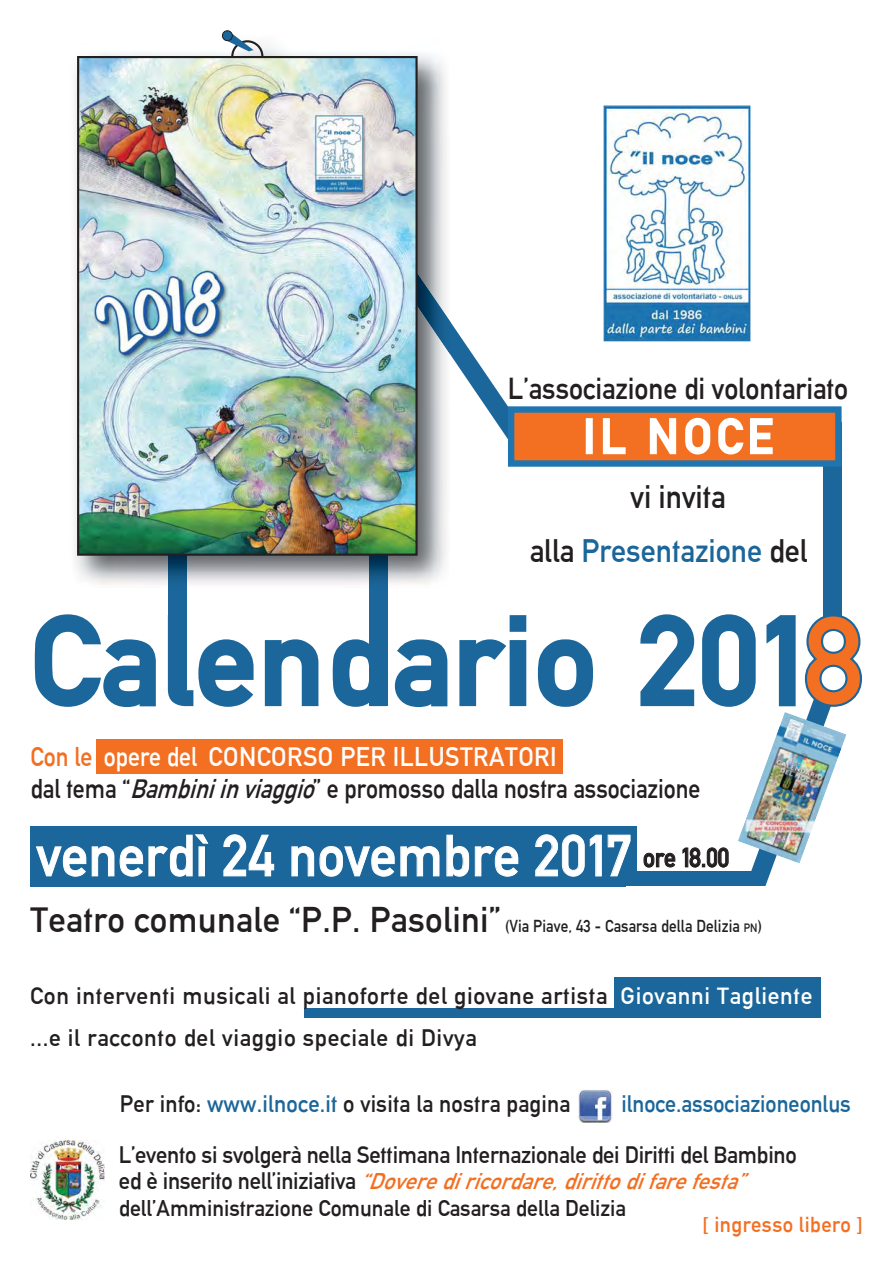
<style>
.page{position:relative;width:893px;height:1263px;background:#fff}
.page>*{position:absolute;margin:0;border:0;box-sizing:border-box;transform-origin:0 0}
.t1{font:121.95px "Alte DIN1451 Mittelschrift";letter-spacing:.02em;color:#1b669a}
.t2{font:57.3px "Alte DIN1451 Mittelschrift";letter-spacing:.01em;color:#fff;scale:.94 1}
.t3{font:47.7px "Alte DIN1451 Mittelschrift";letter-spacing:.12em;color:#fff;scale:.95 1}
.t4{font:31.8px/54.6px "Alte DIN1451 Mittelschrift";color:#231f20;text-align:center;scale:.95 1}
.t5{font:29.7px "Alte DIN1451 Mittelschrift";color:#231f20;scale:.94 1}
.t6{font:26.55px/31.8px "Alte DIN1451 Mittelschrift";color:#231f20;scale:.9 1}
.t7{font:23.25px/41.8px "Alte DIN1451 Mittelschrift";letter-spacing:.03em;color:#231f20}
.t8{font:23.25px "Alte DIN1451 Mittelschrift";letter-spacing:-.01em;color:#231f20}
.t9{font:23.25px "Alte DIN1451 Mittelschrift";letter-spacing:.01em;color:#231f20}
.t10{font:23.25px "Alte DIN1451 Mittelschrift";color:#1b669a;scale:.95 1}
.t11{font:22.2px/26.5px "Alte DIN1451 Mittelschrift";color:#231f20}
.t12{font:21.15px "Alte DIN1451 Mittelschrift";letter-spacing:.02em;color:#f36f21}
.t13{font:16.95px "Alte DIN1451 Mittelschrift";letter-spacing:.01em;color:#231f20;scale:.9 1}
.s1{color:#1b669a}
.s2{color:#f36f21}
.s3{color:#fff}
.s4{font-style:italic}
.s5{font-size:34.95px}
.s6{font-size:11.85px}
.s7{font-size:23.25px}
.s8{font-style:italic;color:#f36f21}
</style>
<div class="page">
<div style="left:823px;top:422px;width:18px;height:198px;background:#1b669a"></div>
<div style="left:97px;top:739px;width:466px;height:35px;background:#f36f21"></div>
<svg style="left:450px;top:321px;width:58px;height:118px"></svg>
<div style="left:31px;top:826px;width:606px;height:60px;background:#1b669a"></div>
<svg style="left:36px;top:834px;width:172px;height:43px"></svg>
<svg style="left:223px;top:834px;width:51px;height:43px"></svg>
<svg style="left:291px;top:846px;width:149px;height:31px"></svg>
<svg style="left:446px;top:834px;width:72px;height:43px"></svg>
<svg style="left:535px;top:834px;width:96px;height:43px"></svg>
<div style="left:168px;top:413px;width:18px;height:277px;background:#1b669a"></div>
<div style="left:370px;top:429px;width:18px;height:277px;background:#1b669a"></div>
<svg style="left:34px;top:614px;width:122px;height:94px"></svg>
<svg style="left:167px;top:613px;width:87px;height:94px"></svg>
<svg style="left:264px;top:639px;width:55px;height:68px"></svg>
<svg style="left:332px;top:613px;width:116px;height:95px"></svg>
<svg style="left:459px;top:615px;width:68px;height:92px"></svg>
<svg style="left:537px;top:639px;width:56px;height:68px"></svg>
<svg style="left:637px;top:612px;width:225px;height:274px"></svg>
<div style="left:304px;top:1008px;width:516px;height:9px;background:#1b669a"></div>
<div style="left:614px;top:977px;width:206px;height:36px;background:#1b669a"></div>
<div style="left:511px;top:410px;width:327px;height:54px;background:#f36f21"></div>
<div style="left:508px;top:406px;width:333px;height:61px;border:6px solid #1f75af"></div>
<img style="left:31px;top:1141px;width:73px;height:79px">
<svg style="left:585px;top:417px;width:188px;height:38px"></svg>
<img style="left:74px;top:35px;width:373px;height:553px">
<img style="left:418px;top:62px;width:32px;height:293px">
<img style="left:168px;top:556px;width:18px;height:32px">
<img style="left:370px;top:556px;width:18px;height:32px">
<img style="left:80px;top:59px;width:335px;height:494px">
<div style="left:77px;top:56px;width:341px;height:500px;border:2px solid #231f20"></div>
<img style="left:603px;top:105px;width:148px;height:237px">
<img style="left:738px;top:712px;width:108px;height:152px">
<svg style="left:224px;top:33px;width:42px;height:27px"></svg>
<div style="left:222px;top:31px;width:10px;height:10px;background:#1b669a;border-radius:50%"></div>
<div style="left:222px;top:31px;width:10px;height:10px;border:1px solid #231f20;border-radius:50%"></div>
<img style="left:578px;top:1090px;width:34px;height:32px">
<h3 class="t5" style="left:508px;top:371px;width:363px">L’associazione di volontariato</h3>
<h3 class="t3" style="left:583px;top:408px;width:201px">IL NOCE</h3>
<h3 class="t4" style="left:530px;top:469px;width:294px">vi invita<br>alla <span class="s1">Presentazione</span> del</h3>
<h1 class="t1" style="left:31px;top:590px;width:833px">Calendario 201<span class="s2">8</span></h1>
<p class="t6" style="left:31px;top:741px;width:746px"><span class="s2">Con le</span> <span class="s3">opere del CONCORSO PER ILLUSTRATORI<br></span>dal tema “<span class="s4">Bambiniinviaggio</span>” e promosso dalla nostra associazione</p>
<h2 class="t2" style="left:37px;top:822px;width:738px">venerdì 24 novembre 2017 <sup>ore</sup> <sup>18.00</sup></h2>
<p class="t13" style="left:31px;top:916px;width:814px"><span class="s5">Teatro comunale “P.P. Pasolini”</span> (Via Piave, 43 - Casarsa della Delizia <span class="s6">PN</span>)</p>
<p class="t7" style="left:30px;top:975px;width:784px">Con interventi musicali al pianoforte del giovane artista <span class="s3">Giovanni Tagliente </span>...e il racconto del viaggio speciale di Divya</p>
<p class="t9" style="left:120px;top:1091px;width:452px">Per info: <span class="s1">www.ilnoce.it</span> o visita la nostra pagina</p>
<p class="t10" style="left:621px;top:1091px;width:243px">ilnoce.associazioneonlus</p>
<p class="t8" style="left:119px;top:1141px;width:680px">L’evento si svolgerà nella Settimana Internazionale dei Diritti del Bambino</p>
<p class="t11" style="left:119px;top:1168px;width:636px"><span class="s7">e d è i n s e r i t o n e l l ’ i n i z i a t i v a</span> <span class="s8">“Doverediricordare,dirittodifarefesta” </span>dell’Amministrazione Comunale di Casarsa della Delizia</p>
<p class="t12" style="left:702px;top:1213px;width:162px">[ ingresso libero ]</p>
</div>
